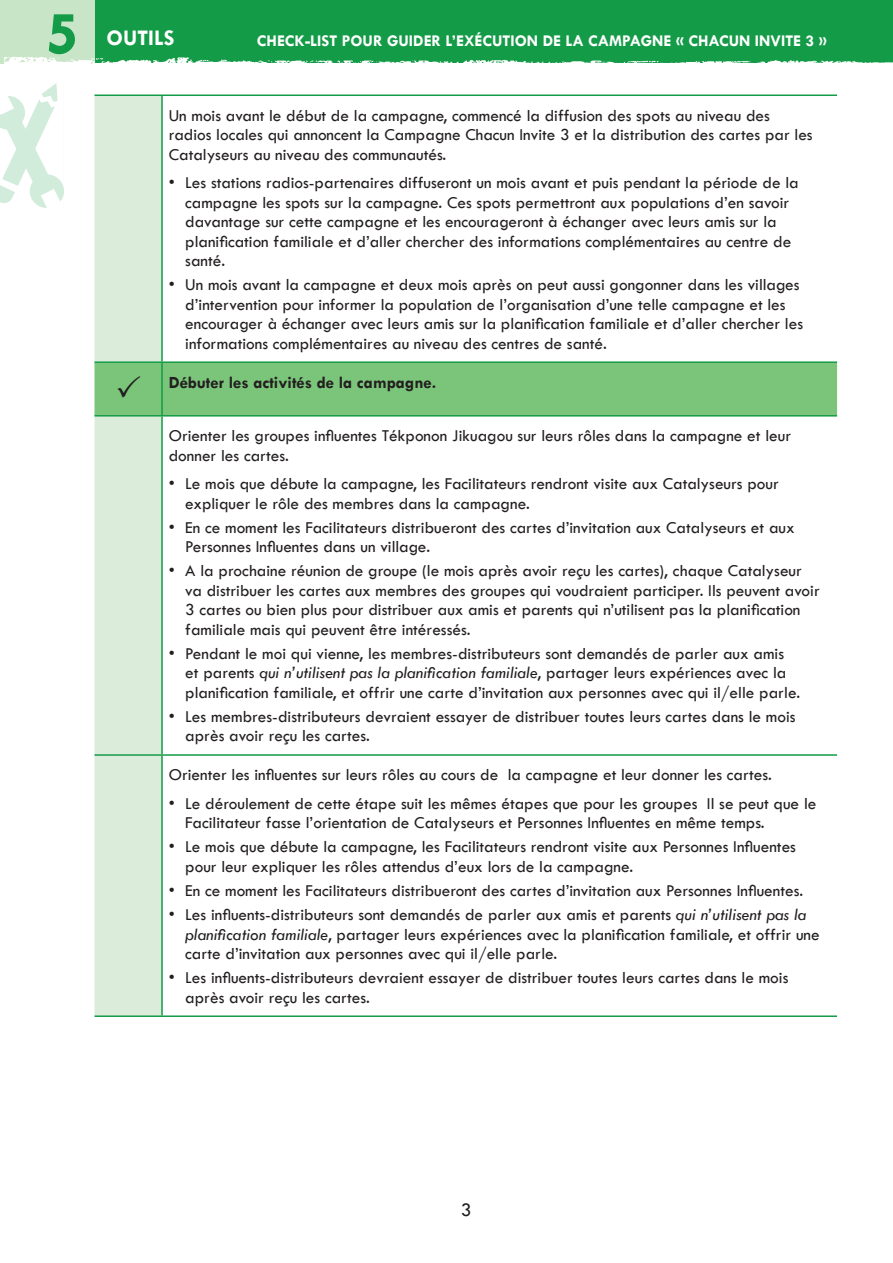
<style>
.page{position:relative;width:893px;height:1263px;background:#fff}
.page>*{position:absolute;margin:0;border:0;box-sizing:border-box;transform-origin:0 0}
.t1{font:700 63px "Tw Cen";color:#149b47}
.t2{font:700 22.5px "Tw Cen";color:#fff}
.t3{font:19.5px "Tw Cen";color:#231f20}
.t4{font:17.25px/19.5px "Tw Cen";color:#231f20}
.t5{font:700 17.25px "Tw Cen";color:#231f20}
.t6{font:700 16.5px "Tw Cen";color:#fff}
.s1{font-style:italic}
</style>
<div class="page">
<div style="left:0;top:0;width:893px;height:63px;background:#149b47"></div>
<div style="left:0;top:0;width:94px;height:64px;background:#c9e5c8"></div>
<img style="left:4px;top:51px;width:889px;height:13px">
<img style="left:0;top:83px;width:63px;height:125px">
<div style="left:94px;top:96px;width:67px;height:919px;background:#dbedda"></div>
<hr style="left:94px;top:95px;width:68px;height:1px;background:#149b47">
<hr style="left:162px;top:95px;width:675px;height:1px;background:#149b47">
<hr style="left:161px;top:96px;width:2px;height:265px;background:#149b47">
<hr style="left:162px;top:754px;width:675px;height:2px;background:#149b47">
<hr style="left:162px;top:1015px;width:675px;height:2px;background:#149b47">
<hr style="left:162px;top:361px;width:675px;height:2px;background:#149b47">
<hr style="left:162px;top:415px;width:675px;height:2px;background:#149b47">
<hr style="left:94px;top:361px;width:68px;height:2px;background:#149b47">
<hr style="left:94px;top:415px;width:68px;height:2px;background:#149b47">
<hr style="left:161px;top:417px;width:2px;height:337px;background:#149b47">
<hr style="left:161px;top:756px;width:2px;height:259px;background:#149b47">
<hr style="left:94px;top:754px;width:68px;height:2px;background:#149b47">
<hr style="left:94px;top:1015px;width:68px;height:2px;background:#149b47">
<div style="left:94px;top:362px;width:743px;height:54px;background:#7bc57a"></div>
<h1 class="t1" style="left:45px;top:-4px;width:35px">5</h1>
<h2 class="t2" style="left:106px;top:24px;width:69px">OUTILS</h2>
<p class="t6" style="left:257px;top:31px;width:572px">CHECK-LIST POUR GUIDER L’EXÉCUTION DE LA CAMPAGNE « CHACUN INVITE 3 »</p>
<p class="t4" style="left:169px;top:105px;width:645px">Un mois avant le début de la campagne, commencé la diffusion des spots au niveau des radios locales qui annoncent la Campagne Chacun Invite 3 et la distribution des cartes par les<br>Catalyseurs au niveau des communautés.</p>
<p class="t4" style="left:185px;top:173px;width:615px;text-indent:-17px">• Les stations radios-partenaires diffuseront un mois avant et puis pendant la période de la campagne les spots sur la campagne. Ces spots permettront aux populations d’en savoir davantage sur cette campagne et les encourageront à échanger avec leurs amis sur la planification familiale et d’aller chercher des informations complémentaires au centre de santé.</p>
<p class="t4" style="left:185px;top:275px;width:619px;text-indent:-17px">• Un mois avant la campagne et deux mois après on peut aussi gongonner dans les villages d’intervention pour informer la population de l’organisation d’une telle campagne et les encourager à échanger avec leurs amis sur la planification familiale et d’aller chercher les informations complémentaires au niveau des centres de santé.</p>
<p class="t5" style="left:169px;top:372px;width:269px">Débuter les activités de la campagne.</p>
<p class="t4" style="left:169px;top:426px;width:624px">Orienter les groupes influentes Tékponon Jikuagou sur leurs rôles dans la campagne et leur donner les cartes.</p>
<p class="t4" style="left:185px;top:474px;width:595px;text-indent:-17px">• Le mois que débute la campagne, les Facilitateurs rendront visite aux Catalyseurs pour expliquer le rôle des membres dans la campagne.</p>
<p class="t4" style="left:185px;top:517px;width:611px;text-indent:-17px">• En ce moment les Facilitateurs distribueront des cartes d’invitation aux Catalyseurs et aux<br>Personnes Influentes dans un village.</p>
<p class="t4" style="left:185px;top:561px;width:636px;text-indent:-17px">• A la prochaine réunion de groupe (le mois après avoir reçu les cartes), chaque Catalyseur va distribuer les cartes aux membres des groupes qui voudraient participer. Ils peuvent avoir 3 cartes ou bien plus pour distribuer aux amis et parents qui n’utilisent pas la planification familiale mais qui peuvent être intéressés.</p>
<p class="t4" style="left:185px;top:644px;width:616px;text-indent:-17px">• Pendant le moi qui vienne, les membres-distributeurs sont demandés de parler aux amis et parents <span class="s1">qui n’utilisent pas la planification familiale</span>, partager leurs expériences avec la planification familiale, et offrir une carte d’invitation aux personnes avec qui il/elle parle.</p>
<p class="t4" style="left:185px;top:707px;width:612px;text-indent:-17px">• Les membres-distributeurs devraient essayer de distribuer toutes leurs cartes dans le mois après avoir reçu les cartes.</p>
<p class="t4" style="left:169px;top:765px;width:604px">Orienter les influentes sur leurs rôles au cours de la campagne et leur donner les cartes.</p>
<p class="t4" style="left:185px;top:793px;width:633px;text-indent:-17px">• Le déroulement de cette étape suit les mêmes étapes que pour les groupes Il se peut que le<br>Facilitateur fasse l’orientation de Catalyseurs et Personnes Influentes en même temps.</p>
<p class="t4" style="left:185px;top:837px;width:612px;text-indent:-17px">• Le mois que débute la campagne, les Facilitateurs rendront visite aux Personnes Influentes pour leur expliquer les rôles attendus d’eux lors de la campagne.</p>
<p class="t4" style="left:169px;top:881px;width:636px">• En ce moment les Facilitateurs distribueront des cartes d’invitation aux Personnes Influentes.</p>
<p class="t4" style="left:185px;top:905px;width:636px;text-indent:-17px">• Les influents-distributeurs sont demandés de parler aux amis et parents <span class="s1">qui n’utilisent pas la planification familiale</span>, partager leurs expériences avec la planification familiale, et offrir une carte d’invitation aux personnes avec qui il/elle parle.</p>
<p class="t4" style="left:185px;top:968px;width:605px;text-indent:-17px">• Les influents-distributeurs devraient essayer de distribuer toutes leurs cartes dans le mois après avoir reçu les cartes.</p>
<p class="t3" style="left:461px;top:1198px;width:12px">3</p>
</div>
